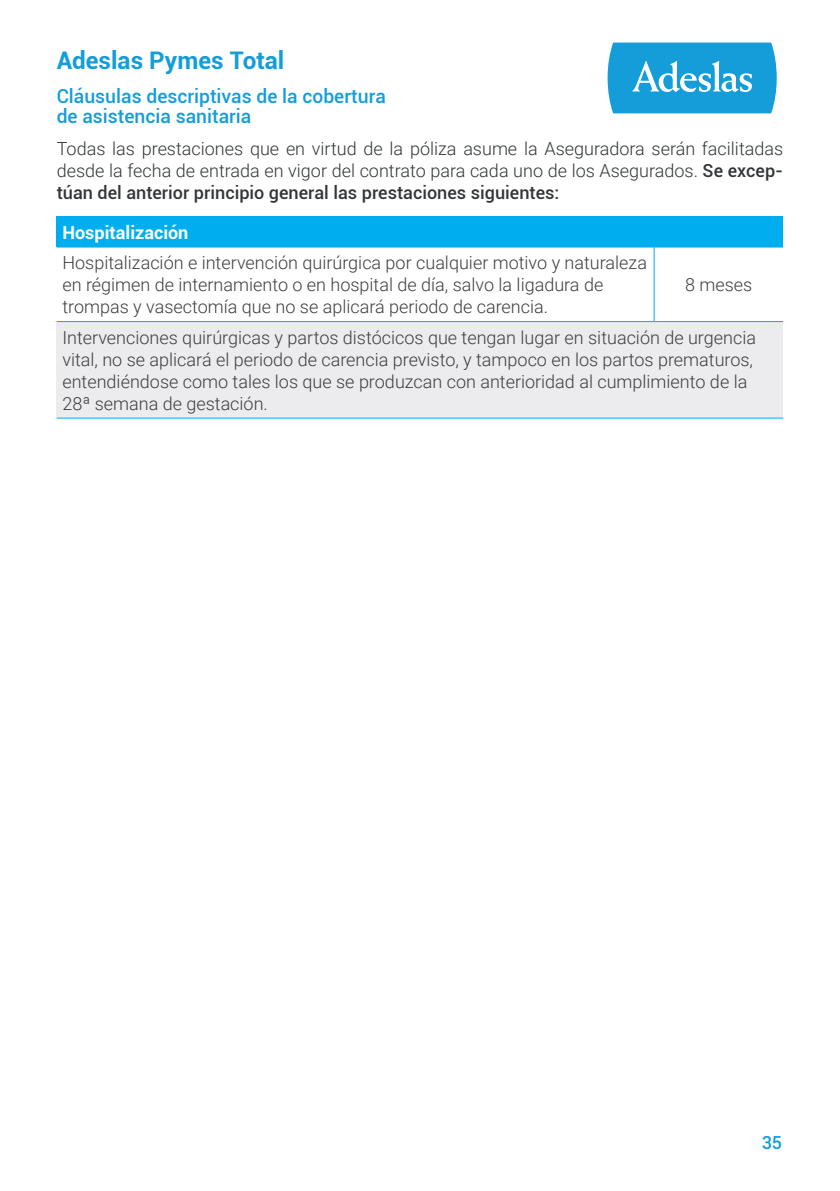
<style>
.page{position:relative;width:840px;height:1191px;background:#fff}
.page>*{position:absolute;margin:0;border:0;box-sizing:border-box;transform-origin:0 0}
.t1{font:700 24.2px "Roboto";color:#149dd9}
.t2{font:500 19.2px/20px "Roboto";color:#149dd9}
.t3{font:300 18px/22px "Roboto";color:#3e3e3f}
.t4{font:300 18px/22px "Roboto";color:#323638;text-align:justify}
.t5{font:700 18px "Roboto";color:#fff}
.t6{font:500 18px "Roboto";color:#149dd9}
.s1{font-weight:500}
</style>
<div class="page">
<svg style="left:607px;top:43px;width:169px;height:70px;background:#2fa8dd"></svg>
<div style="left:57px;top:216px;width:725px;height:31px;background:#00aeef"></div>
<div style="left:57px;top:321px;width:725px;height:97px;background:#ececee"></div>
<hr style="left:57px;top:247px;width:596px;height:1px;background:#00aeef">
<hr style="left:654px;top:321px;width:128px;height:1px;background:#00aeef">
<hr style="left:57px;top:418px;width:596px;height:1px;background:#00aeef">
<hr style="left:653px;top:418px;width:129px;height:1px;background:#00aeef">
<hr style="left:653px;top:247px;width:129px;height:1px;background:#00aeef">
<hr style="left:653px;top:247px;width:1px;height:74px;background:#00aeef">
<hr style="left:57px;top:321px;width:597px;height:1px;background:#00aeef">
<h1 class="t1" style="left:57px;top:44px;width:229px">Adeslas Pymes Total</h1>
<p class="t2" style="left:57px;top:85px;width:330px">Cláusulas descriptivas de la cobertura de asistencia sanitaria</p>
<p class="t4" style="left:57px;top:137px;width:727px">Todas las prestaciones que en virtud de la póliza asume la Aseguradora serán facilitadas desde la fecha de entrada en vigor del contrato para cada uno de los Asegurados. <span class="s1">Se excep&shy;túan del anterior principio general las prestaciones siguientes:</span></p>
<p class="t5" style="left:62px;top:219px;width:127px">Hospitalización</p>
<p class="t3" style="left:62px;top:251px;width:585px">Hospitalización e intervención quirúrgica por cualquier motivo y naturaleza en régimen de internamiento o en hospital de día, salvo la ligadura de trompas y vasectomía que no se aplicará periodo de carencia.</p>
<p class="t3" style="left:684px;top:273px;width:69px">8 meses</p>
<p class="t3" style="left:62px;top:325px;width:694px">Intervenciones quirúrgicas y partos distócicos que tengan lugar en situación de urgencia vital, no se aplicará el periodo de carencia previsto, y tampoco en los partos prematuros, entendiéndose como tales los que se produzcan con anterioridad al cumplimiento de la 28ª semana de gestación.</p>
<p class="t6" style="left:761px;top:1129px;width:22px">35</p>
</div>
